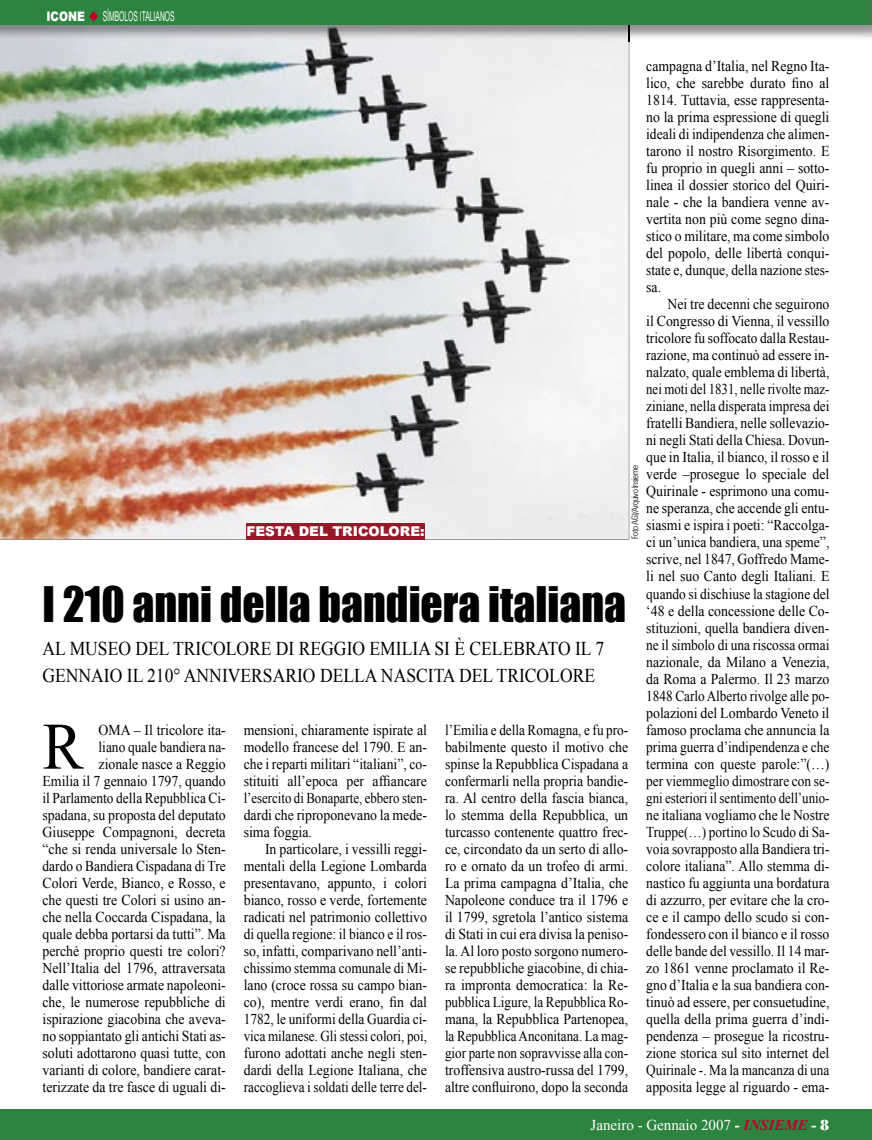
<style>
.page{position:relative;width:872px;height:1140px;background:#fff}
.page>*{position:absolute;margin:0;border:0;box-sizing:border-box;transform-origin:0 0}
.t1{font:66.3px "Times New Roman";color:#000;scale:.92 1}
.t2{font:45px "Impact";color:#000}
.t3{font:19.5px/27px "Times New Roman";color:#000;scale:.9 1}
.t4{font:15px/17px "Times New Roman";color:#000;text-align:justify;scale:.92 1}
.t5{font:15px/17px "Times New Roman";color:#000;text-align:justify;scale:.88 1}
.t6{font:15px "Times New Roman";color:#fff}
.t7{font:13.5px "Arial";color:#fff;scale:.5 1}
.t8{font:900 13.5px "Arial";color:#fff}
.t9{font:300 condensed 9px "Zurich BT";letter-spacing:-.04em;color:#000}
.s1{font-weight:900;font-size:13.05px}
.s2{color:#bd002b}
.s3{font-weight:700;font-style:italic}
.s4{font-weight:700;font-style:italic;color:#bd002b}
.s5{font-family:"Poster"}
</style>
<div class="page">
<img style="left:0;top:42px;width:629px;height:497px">
<img style="left:0;top:24px;width:872px;height:18px">
<svg style="left:629px;top:24px;width:1px;height:18px"></svg>
<div style="left:0;top:0;width:872px;height:24px;background:#2c8440"></div>
<div style="left:0;top:1109px;width:872px;height:31px;background:#2c8440"></div>
<div style="left:246px;top:523px;width:178px;height:17px;background:#941a2a"></div>
<img style="left:868px;top:0;width:3px;height:24px">
<p class="t7" style="left:46px;top:8px;width:258px"><span class="s1">ICONE</span> <span class="s2">◆</span> SÍMBOLOS ITALIANOS</p>
<p class="t4" style="left:646px;top:57px;width:201px">campagna d’Italia, nel Regno Ita&shy;lico, che sarebbe durato fino al 1814. Tuttavia, esse rappresenta&shy;no la prima espressione di quegli ideali di indipendenza che alimen&shy;tarono il nostro Risorgimento. E fu proprio in quegli anni – sotto&shy;linea il dossier storico del Quiri&shy;nale - che la bandiera venne av&shy;vertita non più come segno dina&shy;stico o militare, ma come simbolo del popolo, delle libertà conqui&shy;state e, dunque, della nazione stes&shy;sa.</p>
<p class="t4" style="left:646px;top:295px;width:201px;text-indent:21px">Nei tre decenni che seguirono il Congresso di Vienna, il vessillo tricolore fu soffocato dalla Restau&shy;razione, ma continuò ad essere in&shy;nalzato, quale emblema di libertà, nei moti del 1831, nelle rivolte maz&shy;ziniane, nella disperata impresa dei fratelli Bandiera, nelle sollevazio&shy;ni negli Stati della Chiesa. Dovun&shy;que in Italia, il bianco, il rosso e il verde –prosegue lo speciale del Quirinale - esprimono una comu&shy;ne speranza, che accende gli entu&shy;siasmi e ispira i poeti: “Raccolga&shy;ci un’unica bandiera, una speme”, scrive, nel 1847, Goffredo Mame&shy;li nel suo Canto degli Italiani. E quando si dischiuse la stagione del ‘48 e della concessione delle Co&shy;stituzioni, quella bandiera diven&shy;ne il simbolo di una riscossa ormai nazionale, da Milano a Venezia, da Roma a Palermo. Il 23 marzo 1848 Carlo Alberto rivolge alle po&shy;polazioni del Lombardo Veneto il famoso proclama che annuncia la prima guerra d’indipendenza e che termina con queste parole:”(…) per viemmeglio dimostrare con se&shy;gni esteriori il sentimento dell’unio&shy;ne italiana vogliamo che le Nostre Truppe(…) portino lo Scudo di Sa&shy;voia sovrapposto alla Bandiera tri&shy;colore italiana”. Allo stemma di&shy;nastico fu aggiunta una bordatura di azzurro, per evitare che la cro&shy;ce e il campo dello scudo si con&shy;fondessero con il bianco e il rosso delle bande del vessillo. Il 14 mar&shy;zo 1861 venne proclamato il Re&shy;gno d’Italia e la sua bandiera con&shy;tinuò ad essere, per consuetudine, quella della prima guerra d’indi&shy;pendenza – prosegue la ricostru&shy;zione storica sul sito internet del Quirinale -. Ma la mancanza di una apposita legge al riguardo - ema-</p>
<p class="t9" style="left:629px;top:539px;width:75px;rotate:-90deg">Foto AGI/Arquivo Insieme</p>
<p class="t8" style="left:246px;top:521px;width:180px">FESTA DEL TRICOLORE:</p>
<h2 class="t2" style="left:43px;top:569px;width:585px">I 210 anni della bandiera italiana</h2>
<h3 class="t3" style="left:43px;top:634px;width:625px">AL MUSEO DEL TRICOLORE DI REGGIO EMILIA SI È CELEBRATO IL 7<br>GENNAIO IL 210° ANNIVERSARIO DELLA NASCITA DEL TRICOLORE</h3>
<h1 class="t1" style="left:43px;top:702px;width:46px">R</h1>
<p class="t4" style="left:43px;top:721px;width:201px;text-align:right">OMA – Il tricolore ita-<br>liano quale bandiera na-<br>zionale nasce a Reggio<br>Emilia il 7 gennaio 1797, quando il Parlamento della Repubblica Ci&shy;spadana, su proposta del deputato<br>Giuseppe Compagnoni, decreta “che si renda universale lo Sten&shy;dardo o Bandiera Cispadana di Tre<br>Colori Verde, Bianco, e Rosso, e che questi tre Colori si usino an&shy;che nella Coccarda Cispadana, la quale debba portarsi da tutti”. Ma perché proprio questi tre colori?<br>Nell’Italia del 1796, attraversata dalle vittoriose armate napoleoni&shy;che, le numerose repubbliche di ispirazione giacobina che aveva&shy;no soppiantato gli antichi Stati as&shy;soluti adottarono quasi tutte, con varianti di colore, bandiere carat&shy;terizzate da tre fasce di uguali di-</p>
<p class="t4" style="left:244px;top:721px;width:201px">mensioni, chiaramente ispirate al modello francese del 1790. E an&shy;che i reparti militari “italiani”, co&shy;stituiti all’epoca per affiancare l’esercito di Bonaparte, ebbero sten&shy;dardi che riproponevano la mede&shy;sima foggia.</p>
<p class="t5" style="left:445px;top:721px;width:210px">l’Emilia e della Romagna, e fu pro&shy;babilmente questo il motivo che spinse la Repubblica Cispadana a confermarli nella propria bandie&shy;ra. Al centro della fascia bianca, lo stemma della Repubblica, un turcasso contenente quattro frec&shy;ce, circondato da un serto di allo&shy;ro e ornato da un trofeo di armi.<br>La prima campagna d’Italia, che Napoleone conduce tra il 1796 e il 1799, sgretola l’antico sistema di Stati in cui era divisa la peniso&shy;la. Al loro posto sorgono numero&shy;se repubbliche giacobine, di chia&shy;ra impronta democratica: la Re&shy;pubblica Ligure, la Repubblica Ro&shy;mana, la Repubblica Partenopea, la Repubblica Anconitana. La mag&shy;gior parte non sopravvisse alla con&shy;troffensiva austro-russa del 1799, altre confluirono, dopo la seconda</p>
<p class="t4" style="left:244px;top:840px;width:201px;text-indent:21px">In particolare, i vessilli reggi&shy;mentali della Legione Lombarda presentavano, appunto, i colori bianco, rosso e verde, fortemente radicati nel patrimonio collettivo di quella regione: il bianco e il ros&shy;so, infatti, comparivano nell’anti&shy;chissimo stemma comunale di Mi&shy;lano (croce rossa su campo bian&shy;co), mentre verdi erano, fin dal 1782, le uniformi della Guardia ci&shy;vica milanese. Gli stessi colori, poi, furono adottati anche negli sten&shy;dardi della Legione Italiana, che raccoglieva i soldati delle terre del-</p>
<p class="t6" style="left:590px;top:1115px;width:240px">Janeiro - Gennaio 2007 <span class="s3">-</span> <span class="s4">INSIEME</span> <span class="s3">-</span> <span class="s5">8</span></p>
</div>
